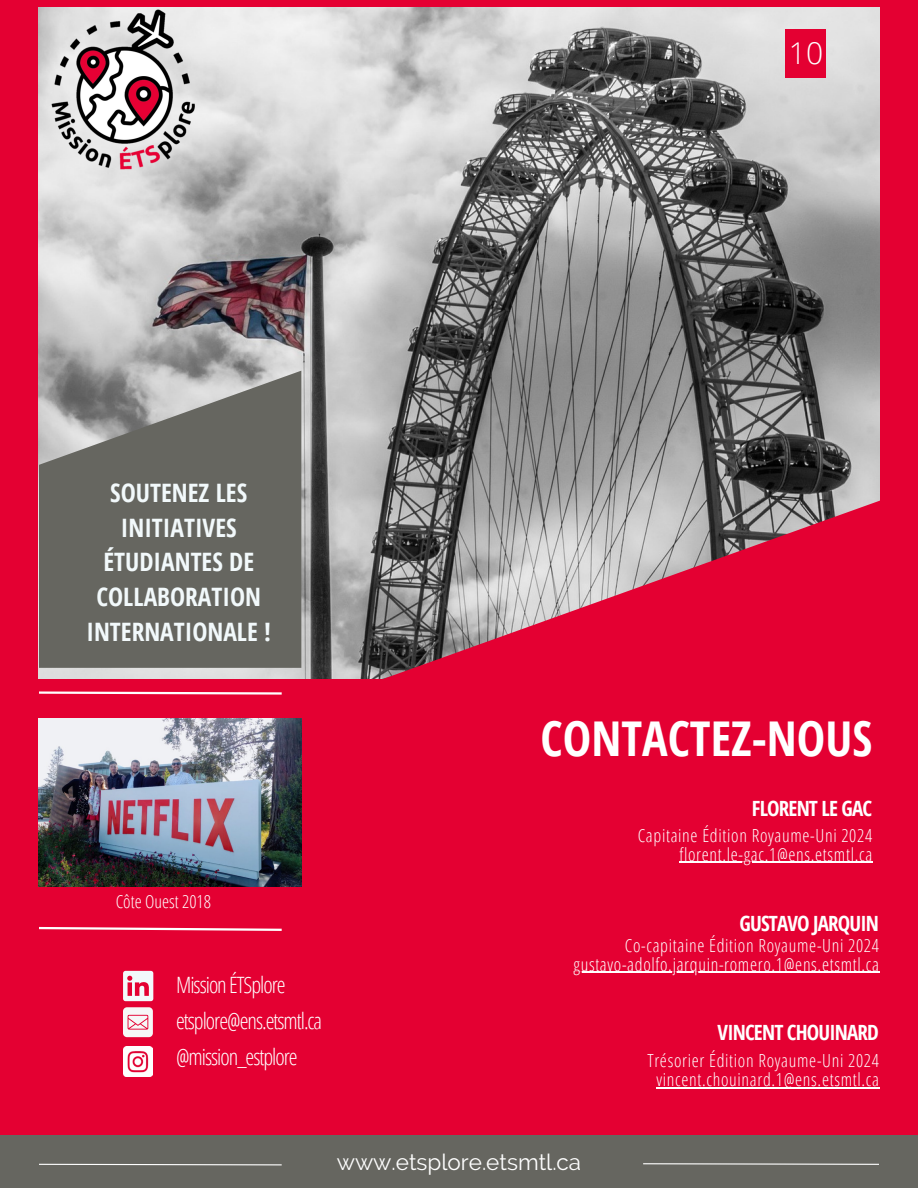
<style>
.page{position:relative;width:918px;height:1188px;background:#e40032}
.page>*{position:absolute;margin:0;border:0;box-sizing:border-box;transform-origin:0 0}
.t1{font:700 48px "Open Sans Condensed";color:#fff}
.t2{font:300 30px "Open Sans";color:#fff}
.t3{font:700 25.35px/34.8px "Open Sans Condensed";color:#f2f9fb;text-align:center}
.t4{font:300 22.5px/36px "Open Sans Condensed";letter-spacing:-.045em;color:#fff}
.t5{font:22.5px "Raleway";color:#fff}
.t6{font:700 21px "Open Sans Condensed";letter-spacing:-.04em;color:#fff}
.t7{font:300 18px/19.2px "Open Sans Condensed";letter-spacing:.04em;color:#fff;text-align:right}
.t8{font:300 18px "Open Sans Condensed";color:#fff}
</style>
<div class="page">
<img style="left:39px;top:7px;width:840px;height:491px">
<svg style="left:39px;top:498px;width:841px;height:502px"></svg>
<svg style="left:39px;top:371px;width:262px;height:297px;background:#70706b"></svg>
<img style="left:39px;top:718px;width:262px;height:169px">
<div style="left:0;top:1136px;width:918px;height:52px;background:#666660"></div>
<svg style="left:39px;top:1163px;width:243px;height:3px"></svg>
<svg style="left:643px;top:1163px;width:236px;height:2px"></svg>
<svg style="left:39px;top:690px;width:245px;height:6px"></svg>
<svg style="left:39px;top:926px;width:245px;height:6px"></svg>
<img style="left:123px;top:1046px;width:30px;height:30px">
<div style="left:785px;top:29px;width:41px;height:49px;background:#e40032"></div>
<img style="left:39px;top:7px;width:169px;height:169px">
<svg style="left:123px;top:971px;width:30px;height:30px"></svg>
<svg style="left:123px;top:1007px;width:30px;height:30px"></svg>
<hr style="left:574px;top:972px;width:306px;height:1px;background:#fff">
<hr style="left:679px;top:862px;width:194px;height:1px;background:#fff">
<hr style="left:656px;top:1087px;width:224px;height:1px;background:#fff">
<h2 class="t2" style="left:789px;top:32px;width:36px">10</h2>
<h3 class="t3" style="left:86px;top:474px;width:186px">SOUTENEZ LES<br>INITIATIVES<br>ÉTUDIANTES DE<br>COLLABORATION<br>INTERNATIONALE !</h3>
<p class="t8" style="left:116px;top:888px;width:97px">Côte Ouest 2018</p>
<p class="t4" style="left:176px;top:966px;width:148px">MissionÉTSplore etsplore@ens.etsmtl.ca @mission_estplore</p>
<h1 class="t1" style="left:541px;top:705px;width:333px">CONTACTEZ-NOUS</h1>
<p class="t6" style="left:752px;top:793px;width:122px">FLORENT LE GAC</p>
<p class="t7" style="left:638px;top:825px;width:236px">Capitaine Édition Royaume-Uni 2024 florent.le-gac.1@ens.etsmtl.ca</p>
<p class="t6" style="left:740px;top:908px;width:141px">GUSTAVO JARQUIN</p>
<p class="t7" style="left:574px;top:935px;width:307px">Co-capitaine Édition Royaume-Uni 2024 gustavo-adolfo.jarquin-romero.1@ens.etsmtl.ca</p>
<p class="t6" style="left:718px;top:1018px;width:163px">VINCENT CHOUINARD</p>
<p class="t7" style="left:647px;top:1050px;width:233px;text-align:center">Trésorier Édition Royaume-Uni 2024 vincent.chouinard.1@ens.etsmtl.ca</p>
<p class="t5" style="left:337px;top:1149px;width:246px">www.etsplore.etsmtl.ca</p>
</div>
